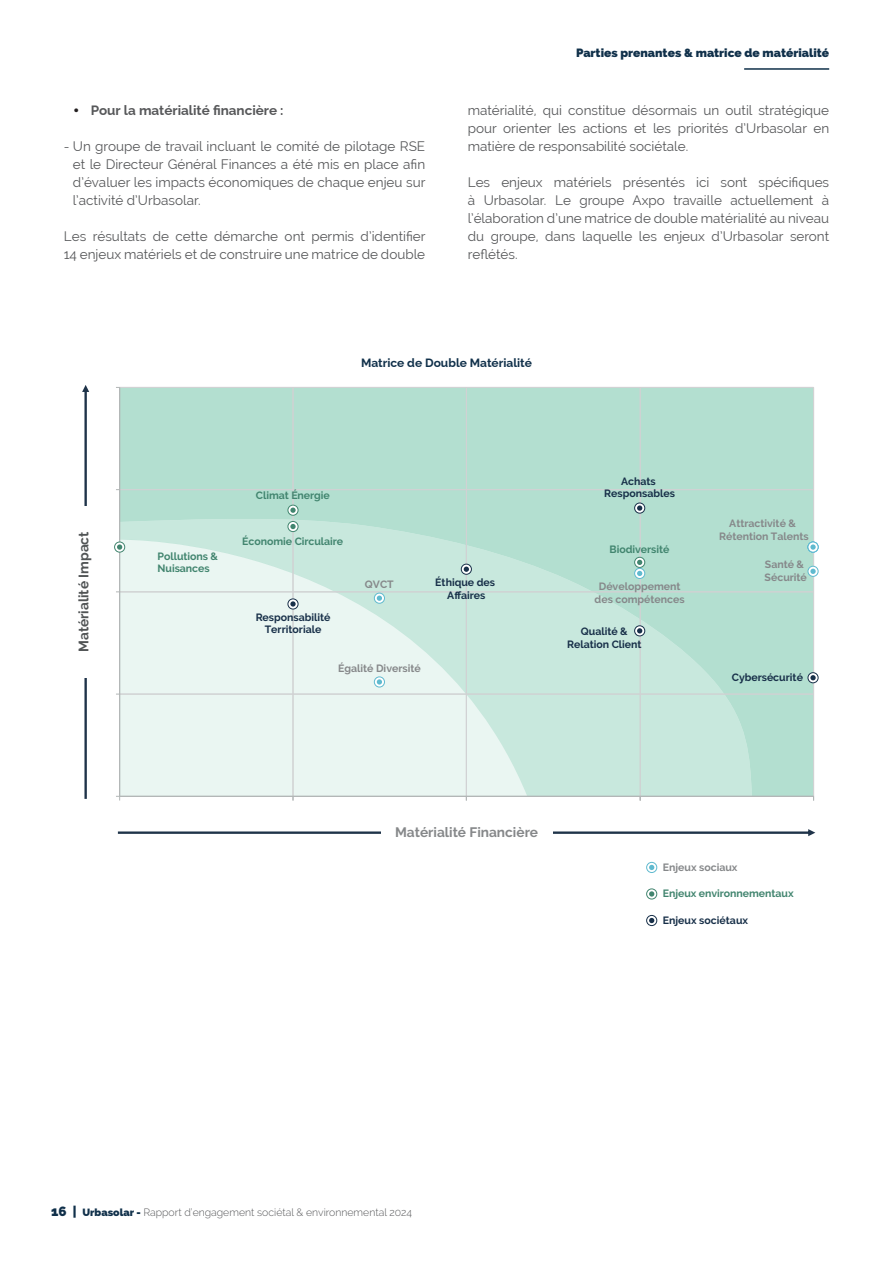
<style>
.page{position:relative;width:893px;height:1263px;background:#fff}
.page>*{position:absolute;margin:0;border:0;box-sizing:border-box;transform-origin:0 0}
.t1{font:700 13.65px "Raleway";color:#86888a}
.t2{font:700 13.65px "Raleway";color:#515455}
.t3{font:13.5px/18px "Raleway";color:#57585a;text-align:justify}
.t4{font:700 13.5px "Raleway";color:#57585a}
.t5{font:800 12px "Raleway";color:#10304a}
.t6{font:700 12px "Raleway";color:#10304a}
.t7{font:700 10.5px/12.6px "Raleway";color:#183049;text-align:center}
.t8{font:700 10.5px/12.6px "Raleway";color:#86888a;text-align:center}
.t9{font:700 10.5px/12.6px "Raleway";letter-spacing:-.005em;color:#42856f}
.t10{font:300 10.5px "Raleway";color:#57585a}
.s1{font-family:"Myriad Pro";font-weight:400;font-size:18px;color:#231f20}
.s2{font-weight:800;font-size:13.5px;color:#10304a}
.s3{font-weight:800;color:#10304a}
</style>
<div class="page">
<hr style="left:744px;top:68px;width:85px;height:2px;background:#10304a">
<div style="left:120px;top:388px;width:693px;height:408px;background:#b3dfd0"></div>
<svg style="left:120px;top:519px;width:632px;height:277px;background:#d2ece3"></svg>
<hr style="left:120px;top:591px;width:694px;height:1px;background:#cfd1d0">
<hr style="left:120px;top:694px;width:694px;height:1px;background:#d1d2d4">
<hr style="left:120px;top:592px;width:694px;height:1px;background:#d1d2d4">
<hr style="left:120px;top:489px;width:694px;height:1px;background:#d1d2d4">
<hr style="left:120px;top:387px;width:694px;height:1px;background:#d1d2d4">
<hr style="left:293px;top:387px;width:1px;height:409px;background:#d1d2d4">
<hr style="left:466px;top:387px;width:1px;height:409px;background:#d1d2d4">
<hr style="left:640px;top:387px;width:1px;height:409px;background:#d1d2d4">
<hr style="left:813px;top:387px;width:1px;height:409px;background:#d1d2d4">
<hr style="left:119px;top:387px;width:1px;height:409px;background:#b2b6b6">
<hr style="left:120px;top:796px;width:694px;height:1px;background:#b2b6b6">
<svg style="left:118px;top:829px;width:697px;height:7px"></svg>
<div style="left:381px;top:820px;width:171px;height:26px;background:#fff"></div>
<svg style="left:82px;top:385px;width:7px;height:414px"></svg>
<div style="left:71px;top:506px;width:26px;height:172px;background:#fff"></div>
<div style="left:646px;top:862px;width:11px;height:11px;border:1px solid #60bacf;border-radius:50%"></div>
<svg style="left:649px;top:865px;width:5px;height:5px"></svg>
<svg style="left:649px;top:891px;width:5px;height:5px"></svg>
<div style="left:646px;top:889px;width:11px;height:10px;border:1px solid #42856f;border-radius:50%"></div>
<svg style="left:635px;top:557px;width:10px;height:10px"></svg>
<div style="left:634px;top:557px;width:11px;height:11px;border:1px solid #42856f;border-radius:50%"></div>
<svg style="left:637px;top:560px;width:5px;height:5px"></svg>
<svg style="left:288px;top:521px;width:10px;height:11px"></svg>
<div style="left:288px;top:521px;width:10px;height:11px;border:1px solid #42856f;border-radius:50%"></div>
<svg style="left:290px;top:524px;width:6px;height:5px"></svg>
<div style="left:114px;top:542px;width:11px;height:10px;border:1px solid #42856f;border-radius:50%"></div>
<svg style="left:117px;top:544px;width:5px;height:6px"></svg>
<div style="left:288px;top:505px;width:10px;height:10px;border:1px solid #42856f;border-radius:50%"></div>
<svg style="left:290px;top:507px;width:6px;height:6px"></svg>
<svg style="left:649px;top:918px;width:5px;height:5px"></svg>
<div style="left:646px;top:915px;width:11px;height:11px;border:1px solid #183049;border-radius:50%"></div>
<svg style="left:461px;top:564px;width:10px;height:10px"></svg>
<div style="left:461px;top:564px;width:11px;height:10px;border:1px solid #183049;border-radius:50%"></div>
<svg style="left:464px;top:567px;width:5px;height:5px"></svg>
<div style="left:288px;top:599px;width:10px;height:10px;border:1px solid #183049;border-radius:50%"></div>
<svg style="left:290px;top:601px;width:6px;height:6px"></svg>
<svg style="left:635px;top:626px;width:10px;height:10px"></svg>
<div style="left:634px;top:625px;width:11px;height:11px;border:1px solid #183049;border-radius:50%"></div>
<svg style="left:637px;top:628px;width:5px;height:5px"></svg>
<div style="left:808px;top:672px;width:10px;height:11px;border:1px solid #183049;border-radius:50%"></div>
<svg style="left:810px;top:675px;width:6px;height:5px"></svg>
<svg style="left:635px;top:503px;width:10px;height:10px"></svg>
<div style="left:634px;top:503px;width:11px;height:10px;border:1px solid #183049;border-radius:50%"></div>
<svg style="left:637px;top:505px;width:5px;height:6px"></svg>
<svg style="left:374px;top:677px;width:10px;height:10px"></svg>
<div style="left:374px;top:677px;width:11px;height:10px;border:1px solid #60bacf;border-radius:50%"></div>
<svg style="left:377px;top:679px;width:5px;height:6px"></svg>
<svg style="left:374px;top:593px;width:10px;height:10px"></svg>
<div style="left:374px;top:593px;width:11px;height:10px;border:1px solid #60bacf;border-radius:50%"></div>
<svg style="left:377px;top:595px;width:5px;height:6px"></svg>
<svg style="left:635px;top:568px;width:10px;height:10px"></svg>
<div style="left:634px;top:568px;width:11px;height:11px;border:1px solid #60bacf;border-radius:50%"></div>
<svg style="left:637px;top:571px;width:5px;height:5px"></svg>
<div style="left:808px;top:542px;width:10px;height:10px;border:1px solid #60bacf;border-radius:50%"></div>
<svg style="left:810px;top:544px;width:6px;height:6px"></svg>
<div style="left:808px;top:566px;width:10px;height:11px;border:1px solid #60bacf;border-radius:50%"></div>
<svg style="left:810px;top:569px;width:6px;height:5px"></svg>
<p class="t4" style="left:74px;top:100px;width:211px"><span class="s1">•</span> Pour la matérialité financière :</p>
<p class="t3" style="left:73px;top:137px;width:354px;text-indent:-9px">- Un groupe de travail incluant le comité de pilotage RSE et le Directeur Général Finances a été mis en place afin d’évaluer les impacts économiques de chaque enjeu sur l’activité d’Urbasolar.</p>
<p class="t3" style="left:64px;top:227px;width:363px">Les résultats de cette démarche ont permis d’identifier<br>14 enjeux matériels et de construire une matrice de double</p>
<p class="t5" style="left:576px;top:45px;width:255px">Parties prenantes &amp; matrice de matérialité</p>
<p class="t3" style="left:468px;top:101px;width:363px">matérialité, qui constitue désormais un outil stratégique pour orienter les actions et les priorités d’Urbasolar en matière de responsabilité sociétale.</p>
<p class="t3" style="left:468px;top:173px;width:363px">Les enjeux matériels présentés ici sont spécifiques à Urbasolar. Le groupe Axpo travaille actuellement à l’élaboration d’une matrice de double matérialité au niveau du groupe, dans laquelle les enjeux d’Urbasolar seront reflétés.</p>
<p class="t2" style="left:76px;top:652px;width:122px;rotate:-90deg">Matérialité Impact</p>
<p class="t6" style="left:361px;top:353px;width:172px">Matrice de Double Matérialité</p>
<p class="t9" style="left:158px;top:550px;width:62px">Pollutions &amp;<br>Nuisances</p>
<p class="t9" style="left:256px;top:489px;width:75px">Climat Énergie</p>
<p class="t9" style="left:242px;top:535px;width:102px">Économie Circulaire</p>
<p class="t7" style="left:256px;top:611px;width:76px">Responsabilité<br>Territoriale</p>
<p class="t7" style="left:604px;top:475px;width:72px">Achats<br>Responsables</p>
<p class="t9" style="left:610px;top:543px;width:61px">Biodiversité</p>
<p class="t7" style="left:435px;top:576px;width:61px">Éthique des<br>Affaires</p>
<p class="t8" style="left:365px;top:578px;width:30px">QVCT</p>
<p class="t8" style="left:595px;top:580px;width:92px">Développement des compétences</p>
<p class="t7" style="left:567px;top:625px;width:76px">Qualité &amp;<br>Relation Client</p>
<p class="t8" style="left:338px;top:662px;width:84px">Égalité Diversité</p>
<p class="t8" style="left:719px;top:517px;width:91px">Attractivité &amp;<br>Rétention Talents</p>
<p class="t8" style="left:765px;top:558px;width:44px;text-align:left">Santé &amp;<br>Sécurité</p>
<p class="t7" style="left:732px;top:671px;width:73px">Cybersécurité</p>
<p class="t1" style="left:395px;top:825px;width:145px">Matérialité Financière</p>
<p class="t8" style="left:663px;top:861px;width:76px">Enjeux sociaux</p>
<p class="t9" style="left:663px;top:887px;width:132px">Enjeux environnementaux</p>
<p class="t7" style="left:663px;top:914px;width:87px">Enjeux sociétaux</p>
<p class="t10" style="left:51px;top:1206px;width:363px"><span class="s2">16 |</span> <span class="s3">Urbasolar -</span> Rapport d’engagement sociétal &amp; environnemental 2024</p>
</div>
